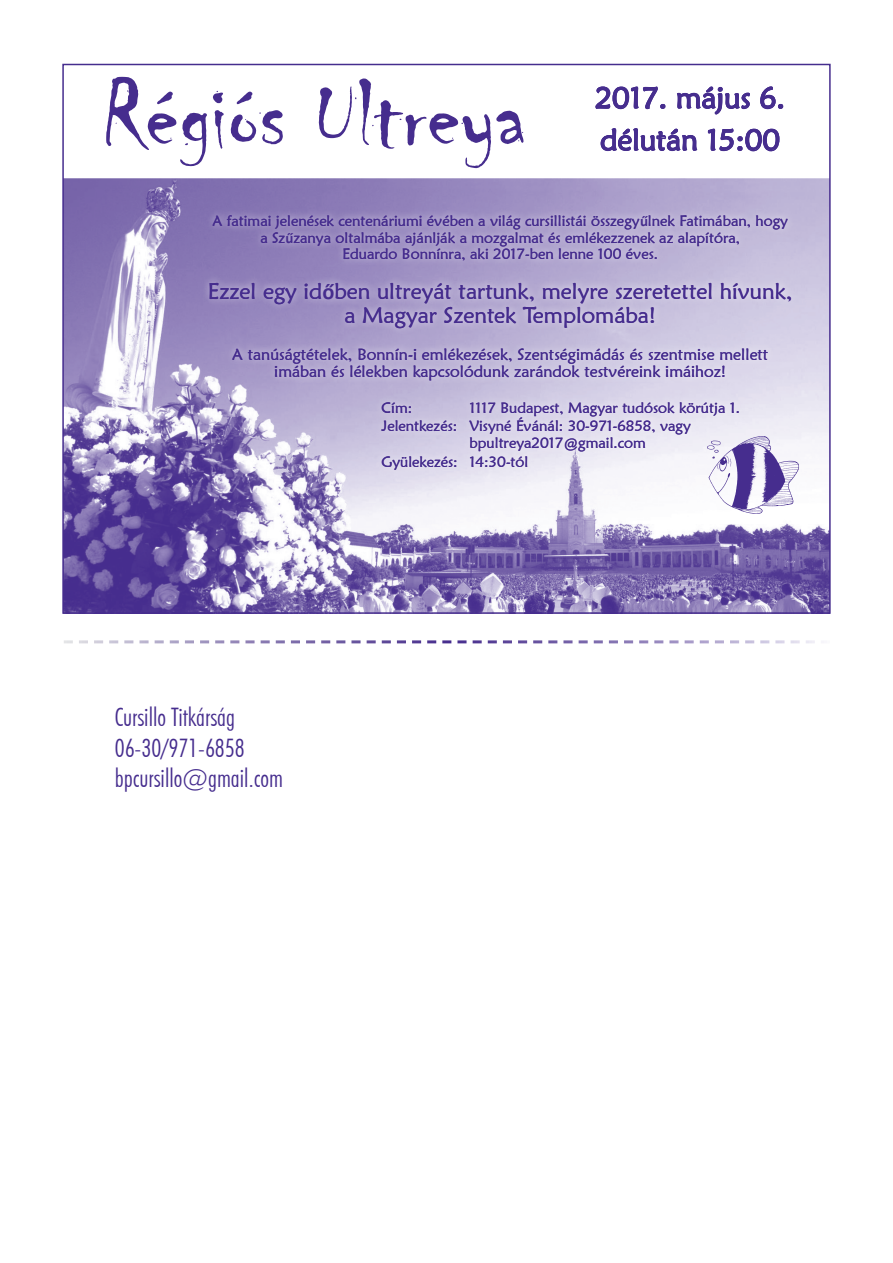
<style>
.page{position:relative;width:893px;height:1263px;background:#fff}
.page>*{position:absolute;margin:0;border:0;box-sizing:border-box;transform-origin:0 0}
.t1{font:99.75px "Chiller";color:#462d8e}
.t2{font:29.85px "Maiandra GD";color:#462d8e}
.t3{font:25.5px/30.6px "Futura Lt Cn PFL Normal";color:#462d8e}
.t4{font:22.35px/24.6px "Maiandra GD";color:#462d8e;text-align:center}
.t5{font:16.2px/17.5px "Maiandra GD";color:#462d8e;text-align:center}
.t6{font:15px/16.5px "Maiandra GD";color:#462d8e;text-align:center}
.s1{font-family:"Calibri";font-weight:700}
</style>
<div class="page">
<img style="left:65px;top:178px;width:763px;height:433px">
<svg style="left:64px;top:640px;width:751px;height:3px"></svg>
<div style="left:98px;top:69px;width:701px;height:407px;background:#fff;opacity:.75"></div>
<svg style="left:595px;top:69px;width:189px;height:83px"></svg>
<img style="left:697px;top:436px;width:110px;height:78px">
<h1 class="t1" style="left:102px;top:61px;width:426px">Régiós Ultreya</h1>
<h2 class="t2" style="left:595px;top:79px;width:191px">2017. május 6.</h2>
<h2 class="t2" style="left:600px;top:122px;width:181px">délután 15:00</h2>
<p class="t6" style="left:212px;top:212px;width:577px">A fatimai jelenések centenáriumi évében a világ cursillistái összegy<span class="s1">ű</span>lnek Fatimában, hogy a Sz<span class="s1">ű</span>zanya oltalmába ajánlják a mozgalmat és emlékezzenek az alapítóra,<br>Eduardo Bonnínra, aki 2017-ben lenne 100 éves.</p>
<h3 class="t4" style="left:208px;top:278px;width:586px">Ezzel egy id<span class="s1">ő</span>ben ultreyát tartunk, melyre szeretettel hívunk, a Magyar Szentek Templomába!</h3>
<p class="t5" style="left:232px;top:345px;width:537px">A tanúságtételek, Bonnín-i emlékezések, Szentségimádás és szentmise mellett imában és lélekben kapcsolódunk zarándok testvéreink imáihoz!</p>
<p class="t6" style="left:381px;top:399px;width:32px">Cím:</p>
<p class="t6" style="left:470px;top:399px;width:272px">1117 Budapest, Magyar tudósok körútja 1.</p>
<p class="t6" style="left:381px;top:417px;width:311px">Jelentkezés: Visyné Évánál: 30-971-6858, vagy</p>
<p class="t6" style="left:470px;top:435px;width:178px">bpultreya2017@gmail.com</p>
<p class="t6" style="left:381px;top:453px;width:149px">Gyülekezés: 14:30-tól</p>
<h3 class="t3" style="left:115px;top:702px;width:170px">Cursillo Titkárság<br>06-30/971-6858 bpcursillo@gmail.com</h3>
</div>
